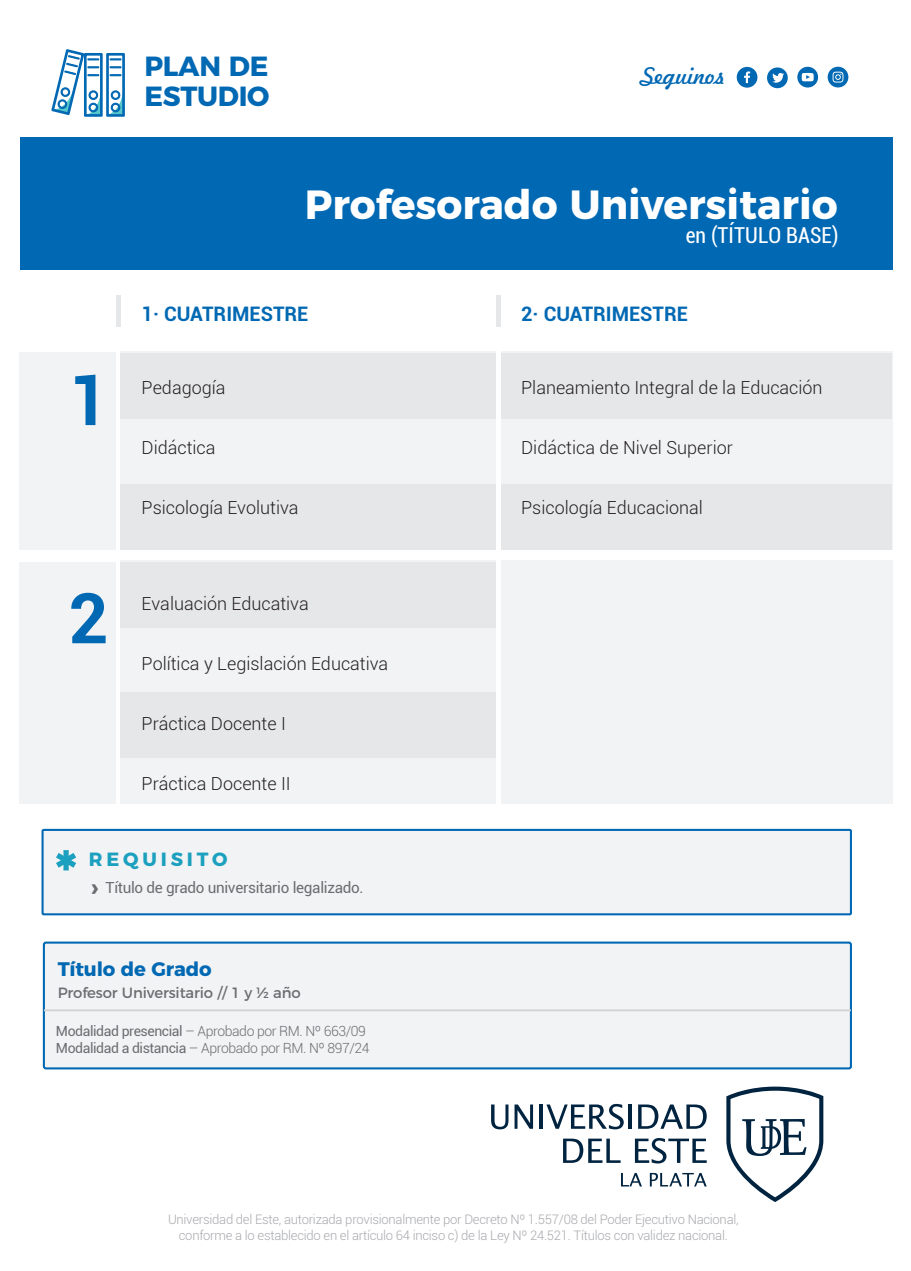
<style>
.page{position:relative;width:911px;height:1271px;background:#fff}
.page>*{position:absolute;margin:0;border:0;box-sizing:border-box;transform-origin:0 0}
.t1{font:700 70px "Roboto";color:#0168b3}
.t2{font:700 40.6px "Montserrat";color:#fff}
.t3{font:700 27.6px/30px "Montserrat";letter-spacing:-.01em;color:#0168b3}
.t4{font:600 26.2px "Montserrat";color:#6c6d70}
.t5{font:22.2px "Freehand 521 BT Regular C";color:#0168b3}
.t6{font:condensed 22px "Roboto";letter-spacing:.005em;color:#fff}
.t7{font:700 20px "Roboto";color:#0168b3}
.t8{font:700 19.6px "Montserrat";letter-spacing:-.01em;color:#0168b3}
.t9{font:700 19.2px "Montserrat";letter-spacing:.2em;color:#1ca0bf}
.t10{font:300 18px "Roboto";color:#231f20}
.t11{font:15.2px "Roboto";letter-spacing:-.02em;color:#6c6d70}
.t12{font:14.8px "Montserrat";letter-spacing:-.01em;color:#6c6d70}
.t13{font:300 14px/17.4px "Roboto";letter-spacing:-.03em;color:#6c6d70}
.t14{font:300 13px/15.2px "Roboto";letter-spacing:-.02em;color:#a8a9ad;text-align:center}
.s1{font-weight:400}
</style>
<div class="page">
<svg style="left:51px;top:49px;width:74px;height:68px"></svg>
<div style="left:120px;top:351px;width:772px;height:198px;background:#f2f3f4"></div>
<div style="left:20px;top:352px;width:96px;height:197px;background:#f2f3f4"></div>
<div style="left:121px;top:353px;width:771px;height:65px;background:#e6e7e9"></div>
<div style="left:121px;top:484px;width:771px;height:65px;background:#e6e7e9"></div>
<div style="left:20px;top:138px;width:872px;height:132px;background:#0168b3"></div>
<div style="left:116px;top:295px;width:5px;height:31px;background:#e6e7e9"></div>
<hr style="left:496px;top:295px;width:4px;height:31px;background:#e6e7e9">
<hr style="left:496px;top:351px;width:4px;height:207px;background:#fff">
<div style="left:120px;top:560px;width:772px;height:244px;background:#f2f3f4"></div>
<div style="left:20px;top:562px;width:96px;height:242px;background:#f2f3f4"></div>
<div style="left:121px;top:562px;width:375px;height:66px;background:#e6e7e9"></div>
<div style="left:121px;top:692px;width:375px;height:66px;background:#e6e7e9"></div>
<hr style="left:496px;top:537px;width:4px;height:267px;background:#fff">
<div style="left:737px;top:67px;width:20px;height:21px;background:#0168b3;border-radius:50%"></div>
<svg style="left:744px;top:71px;width:6px;height:12px"></svg>
<div style="left:767px;top:67px;width:21px;height:21px;background:#0168b3;border-radius:50%"></div>
<svg style="left:772px;top:73px;width:12px;height:10px"></svg>
<div style="left:797px;top:67px;width:21px;height:20px;background:#0168b3;border-radius:50%"></div>
<svg style="left:801px;top:73px;width:13px;height:8px"></svg>
<svg style="left:828px;top:67px;width:20px;height:20px"></svg>
<svg style="left:833px;top:72px;width:10px;height:11px"></svg>
<div style="left:43px;top:830px;width:808px;height:84px;background:#f2f3f4"></div>
<div style="left:42px;top:828px;width:810px;height:87px;border:2px solid #0168b3"></div>
<svg style="left:56px;top:850px;width:20px;height:20px"></svg>
<div style="left:44px;top:942px;width:807px;height:126px;background:#f2f3f4;border-radius:2px"></div>
<div style="left:43px;top:941px;width:809px;height:128px;border:2px solid #0168b3;border-radius:2px"></div>
<hr style="left:44px;top:1009px;width:807px;height:2px;background:#d1d2d4">
<svg style="left:491px;top:1104px;width:17px;height:25px"></svg>
<svg style="left:515px;top:1104px;width:18px;height:24px"></svg>
<hr style="left:539px;top:1104px;width:4px;height:24px;background:#002340">
<svg style="left:546px;top:1103px;width:78px;height:26px"></svg>
<hr style="left:628px;top:1104px;width:4px;height:24px;background:#002340">
<svg style="left:638px;top:1104px;width:69px;height:24px"></svg>
<svg style="left:563px;top:1138px;width:58px;height:24px"></svg>
<svg style="left:635px;top:1138px;width:72px;height:25px"></svg>
<svg style="left:621px;top:1172px;width:21px;height:14px"></svg>
<svg style="left:650px;top:1172px;width:57px;height:14px"></svg>
<svg style="left:726px;top:1086px;width:97px;height:116px"></svg>
<h3 class="t3" style="left:144px;top:49px;width:127px">PLAN DE<br>ESTUDIO</h3>
<p class="t5" style="left:641px;top:61px;width:87px">Seguinos</p>
<h2 class="t2" style="left:305px;top:171px;width:534px">Profesorado Universitario</h2>
<p class="t6" style="left:686px;top:220px;width:154px">en (TÍTULO BASE)</p>
<p class="t7" style="left:142px;top:299px;width:168px">1· CUATRIMESTRE</p>
<p class="t7" style="left:521px;top:299px;width:168px">2· CUATRIMESTRE</p>
<h1 class="t1" style="left:68px;top:351px;width:42px">1</h1>
<p class="t10" style="left:142px;top:375px;width:85px">Pedagogía</p>
<p class="t10" style="left:142px;top:435px;width:75px">Didáctica</p>
<p class="t10" style="left:142px;top:495px;width:158px">Psicología Evolutiva</p>
<h1 class="t1" style="left:68px;top:569px;width:42px">2</h1>
<p class="t10" style="left:142px;top:591px;width:169px">Evaluación Educativa</p>
<p class="t10" style="left:142px;top:651px;width:248px">Política y Legislación Educativa</p>
<p class="t10" style="left:142px;top:711px;width:146px">Práctica Docente I</p>
<p class="t10" style="left:142px;top:771px;width:151px">Práctica Docente II</p>
<p class="t9" style="left:89px;top:843px;width:140px">REQUISITO</p>
<h3 class="t4" style="left:91px;top:865px;width:9px">›</h3>
<p class="t11" style="left:106px;top:877px;width:260px">Título de grado universitario legalizado.</p>
<p class="t8" style="left:58px;top:952px;width:155px">Título de Grado</p>
<p class="t12" style="left:58px;top:980px;width:245px">Profesor Universitario // 1 y ½ año</p>
<p class="t13" style="left:56px;top:1021px;width:315px"><span class="s1">Modalidad presencial</span> – Aprobado por RM. Nº 663/09<br><span class="s1">Modalidad a distancia</span> – Aprobado por RM. Nº 897/24</p>
<p class="t10" style="left:521px;top:375px;width:303px">Planeamiento Integral de la Educación</p>
<p class="t10" style="left:521px;top:435px;width:213px">Didáctica de Nivel Superior</p>
<p class="t10" style="left:521px;top:495px;width:183px">Psicología Educacional</p>
<p class="t14" style="left:168px;top:1211px;width:572px">Universidad del Este, autorizada provisionalmente por Decreto Nº 1.557/08 del Poder Ejecutivo Nacional, conforme a lo establecido en el artículo 64 inciso c) de la Ley Nº 24.521. Títulos con validez nacional.</p>
</div>
